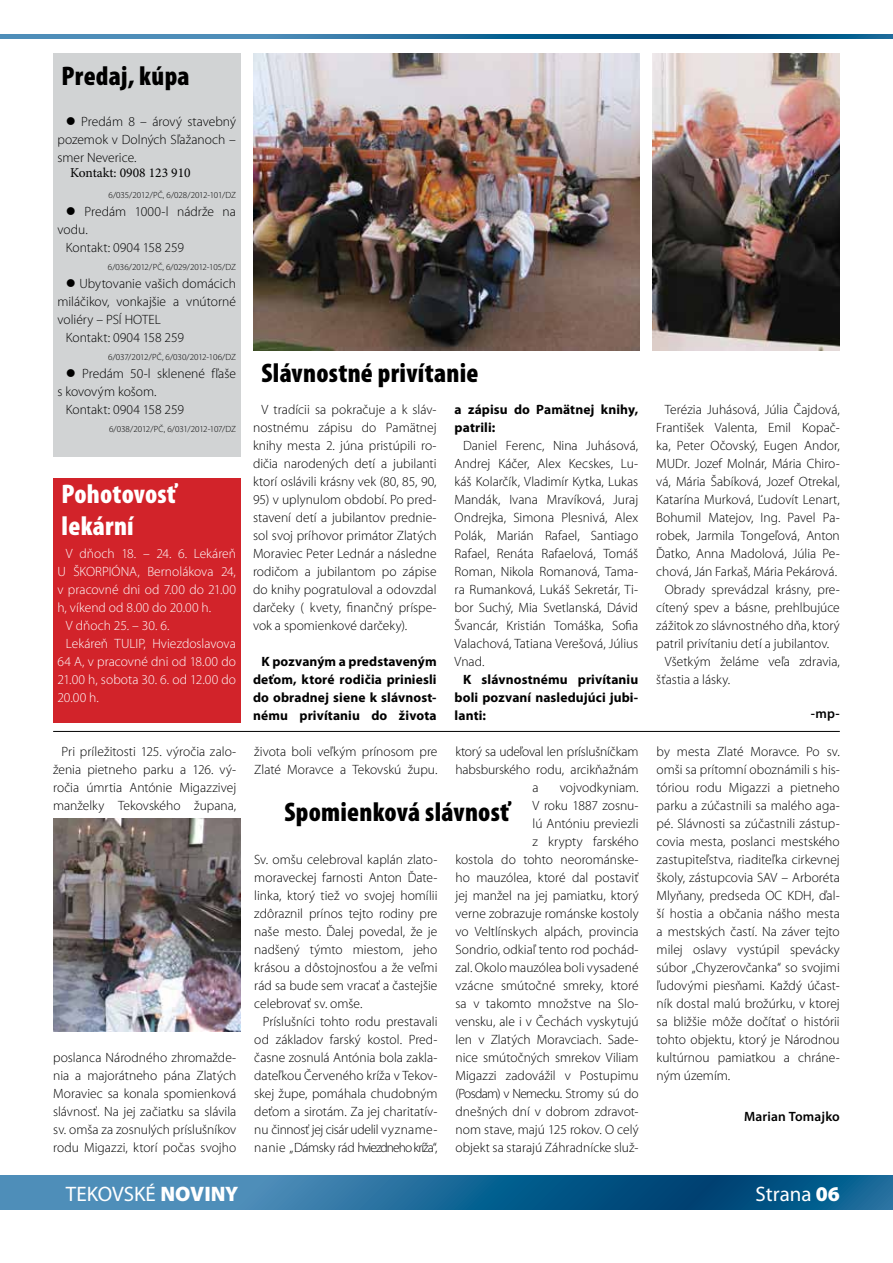
<style>
.page{position:relative;width:893px;height:1263px;background:#fff}
.page>*{position:absolute;margin:0;border:0;box-sizing:border-box;transform-origin:0 0}
.t1{font:900 condensed 27px "Mini Pro";letter-spacing:.01em;color:#000}
.t2{font:900 condensed 27px/32.4px "Mini Pro";letter-spacing:.01em;color:#fff}
.t3{font:21px "Mini Pro";color:#fff}
.t4{font:300 13.5px/18px "Mini Pro";color:#000;text-align:justify}
.t5{font:300 13.5px "Mini Pro";letter-spacing:.005em;color:#fff}
.t6{font:700 13.5px/18px "Mini Pro";letter-spacing:.01em;color:#000;text-align:justify}
.t7{font:13.5px "Minion Pro";color:#000}
.t8{font:600 13.5px "Mini Pro";letter-spacing:.01em;color:#000}
.t9{font:300 9px "Mini Pro";letter-spacing:-.015em;color:#000}
.s1{font-weight:900}
</style>
<div class="page">
<svg style="left:0;top:1176px;width:893px;height:34px;background:#236d9b"></svg>
<svg style="left:0;top:34px;width:893px;height:4px;background:#246d9c"></svg>
<div style="left:53px;top:96px;width:187px;height:361px;background:#d1d3d4"></div>
<div style="left:53px;top:53px;width:187px;height:43px;background:#d1d3d4"></div>
<div style="left:53px;top:536px;width:187px;height:187px;background:#d2232a"></div>
<div style="left:53px;top:478px;width:187px;height:63px;background:#d2232a"></div>
<img style="left:253px;top:53px;width:387px;height:298px">
<img style="left:653px;top:53px;width:187px;height:298px">
<img style="left:53px;top:819px;width:187px;height:212px">
<hr style="left:53px;top:731px;width:787px;height:1px;background:#000">
<h1 class="t1" style="left:62px;top:61px;width:130px">Predaj, kúpa</h1>
<p class="t4" style="left:57px;top:113px;width:180px;text-indent:9px">● Predám 8 – árový stavebný pozemok v Dolných Sľažanoch – smer Neverice.</p>
<p class="t7" style="left:70px;top:164px;width:122px">Kontakt: 0908 123 910</p>
<p class="t9" style="left:109px;top:190px;width:129px">6/035/2012/PČ, 6/028/2012-101/DZ</p>
<p class="t4" style="left:66px;top:203px;width:172px">● Predám 1000-l nádrže na</p>
<p class="t4" style="left:57px;top:221px;width:32px">vodu.</p>
<p class="t4" style="left:66px;top:239px;width:120px">Kontakt: 0904 158 259</p>
<p class="t9" style="left:108px;top:262px;width:130px">6/036/2012/PČ, 6/029/2012-105/DZ</p>
<p class="t4" style="left:66px;top:275px;width:172px">● Ubytovanie vašich domácich</p>
<p class="t4" style="left:57px;top:293px;width:180px">miláčikov, vonkajšie a vnútorné</p>
<p class="t4" style="left:57px;top:311px;width:105px">voliéry – PSÍ HOTEL</p>
<p class="t4" style="left:66px;top:329px;width:120px">Kontakt: 0904 158 259</p>
<p class="t9" style="left:108px;top:352px;width:129px">6/037/2012/PČ, 6/030/2012-106/DZ</p>
<p class="t4" style="left:66px;top:365px;width:172px">● Predám 50-l sklenené fľaše</p>
<p class="t4" style="left:57px;top:383px;width:101px">s kovovým košom.</p>
<p class="t4" style="left:66px;top:401px;width:120px">Kontakt: 0904 158 259</p>
<p class="t9" style="left:109px;top:424px;width:128px">6/038/2012/PČ, 6/031/2012-107/DZ</p>
<h1 class="t2" style="left:62px;top:478px;width:116px">Pohotovosť lekární</h1>
<p class="t5" style="left:66px;top:546px;width:172px">V dňoch 18. – 24. 6. Lekáreň</p>
<p class="t5" style="left:57px;top:564px;width:180px">U ŠKORPIÓNA, Bernolákova 24,</p>
<p class="t5" style="left:57px;top:582px;width:180px">v pracovné dni od 7.00 do 21.00</p>
<p class="t5" style="left:57px;top:600px;width:155px">h, víkend od 8.00 do 20.00 h.</p>
<p class="t5" style="left:66px;top:618px;width:105px">V dňoch 25. – 30. 6.</p>
<p class="t5" style="left:66px;top:636px;width:172px">Lekáreň TULIP, Hviezdoslavova</p>
<p class="t5" style="left:57px;top:654px;width:180px">64 A, v pracovné dni od 18.00 do</p>
<p class="t5" style="left:57px;top:672px;width:180px">21.00 h, sobota 30. 6. od 12.00 do</p>
<p class="t5" style="left:57px;top:690px;width:43px">20.00 h.</p>
<p class="t4" style="left:53px;top:743px;width:185px;text-indent:9px">Pri príležitosti 125. výročia zalo&shy;ženia pietneho parku a 126. vý&shy;ročia úmrtia Antónie Migazzivej manželky Tekovského župana,</p>
<p class="t4" style="left:53px;top:1049px;width:185px">poslanca Národného zhromažde&shy;nia a majorátneho pána Zlatých Moraviec sa konala spomienková slávnosť. Na jej začiatku sa slávila sv. omša za zosnulých príslušníkov rodu Migazzi, ktorí počas svojho</p>
<h1 class="t1" style="left:261px;top:358px;width:218px">Slávnostné privítanie</h1>
<p class="t4" style="left:253px;top:401px;width:185px;text-indent:9px">V tradícii sa pokračuje a k sláv&shy;nostnému zápisu do Pamätnej knihy mesta 2. júna pristúpili ro&shy;dičia narodených detí a jubilanti ktorí oslávili krásny vek (80, 85, 90,</p>
<p class="t4" style="left:253px;top:491px;width:185px">95) v uplynulom období. Po pred&shy;stavení detí a jubilantov prednie&shy;sol svoj príhovor primátor Zlatých Moraviec Peter Lednár a následne rodičom a jubilantom po zápise do knihy pogratuloval a odovzdal darčeky ( kvety, finančný príspe&shy;vok a spomienkové darčeky).</p>
<p class="t6" style="left:253px;top:653px;width:185px;text-indent:9px">K pozvaným a predstaveným deťom, ktoré rodičia priniesli do obradnej siene k slávnost&shy;nému privítaniu do života</p>
<p class="t6" style="left:455px;top:401px;width:185px">a zápisu do Pamätnej knihy, patrili:</p>
<p class="t4" style="left:455px;top:437px;width:185px;text-indent:9px">Daniel Ferenc, Nina Juhásová, Andrej Káčer, Alex Kecskes, Lu&shy;káš Kolarčík, Vladimír Kytka, Lukas Mandák, Ivana Mravíková, Juraj Ondrejka, Simona Plesnivá, Alex Polák, Marián Rafael, Santiago Rafael, Renáta Rafaelová, Tomáš Roman, Nikola Romanová, Tama&shy;ra Rumanková, Lukáš Sekretár, Ti&shy;bor Suchý, Mia Svetlanská, Dávid Švancár, Kristián Tomáška, Sofia Valachová, Tatiana Verešová, Július Vnad.</p>
<p class="t6" style="left:455px;top:670px;width:185px;text-indent:8px">K slávnostnému privítaniu boli pozvaní nasledujúci jubi&shy;lanti:</p>
<p class="t4" style="left:455px;top:743px;width:185px">ktorý sa udeľoval len príslušníčkam</p>
<p class="t4" style="left:455px;top:761px;width:185px">habsburského rodu, arcikňažnám</p>
<p class="t4" style="left:533px;top:779px;width:8px">a</p>
<p class="t4" style="left:254px;top:743px;width:185px">života boli veľkým prínosom pre<br>Zlaté Moravce a Tekovskú župu.</p>
<p class="t4" style="left:455px;top:779px;width:185px;text-align:right">vojvodkyniam.<br>V roku 1887 zosnu-<br>lú Antóniu previezli<br>z krypty farského<br>kostola do tohto neorománske&shy;ho mauzólea, ktoré dal postaviť jej manžel na jej pamiatku, ktorý verne zobrazuje románske kostoly vo Veltlínskych alpách, provincia<br>Sondrio, odkiaľ tento rod pochád&shy;zal. Okolo mauzólea boli vysadené vzácne smútočné smreky, ktoré sa v takomto množstve na Slo&shy;vensku, ale i v Čechách vyskytujú len v Zlatých Moravciach. Sade&shy;nice smútočných smrekov Viliam<br>Migazzi zadovážil v Postupimu (Posdam) v Nemecku. Stromy sú do dnešných dní v dobrom zdravot&shy;nom stave, majú 125 rokov. O celý objekt sa starajú Záhradnícke služ-</p>
<h1 class="t1" style="left:285px;top:797px;width:226px">Spomienková slávnosť</h1>
<p class="t4" style="left:254px;top:851px;width:185px">Sv. omšu celebroval kaplán zlato&shy;moraveckej farnosti Anton Ďate&shy;linka, ktorý tiež vo svojej homílii zdôraznil prínos tejto rodiny pre naše mesto. Ďalej povedal, že je nadšený týmto miestom, jeho krásou a dôstojnosťou a že veľmi rád sa bude sem vracať a častejšie celebrovať sv. omše.</p>
<p class="t4" style="left:254px;top:1013px;width:185px;text-indent:9px">Príslušníci tohto rodu prestavali od základov farský kostol. Pred&shy;časne zosnulá Antónia bola zakla&shy;dateľkou Červeného kríža v Tekov&shy;skej župe, pomáhala chudobným deťom a sirotám. Za jej charitatív&shy;nu činnosť jej cisár udelil vyzname&shy;nanie „Dámsky rád hviezdneho kríža“,</p>
<p class="t4" style="left:665px;top:401px;width:177px">Terézia Juhásová, Júlia Čajdová,</p>
<p class="t4" style="left:656px;top:419px;width:185px">František Valenta, Emil Kopač-</p>
<p class="t4" style="left:656px;top:437px;width:185px">ka, Peter Očovský, Eugen Andor,</p>
<p class="t4" style="left:656px;top:455px;width:185px">MUDr. Jozef Molnár, Mária Chiro-</p>
<p class="t4" style="left:656px;top:473px;width:185px">vá, Mária Šabíková, Jozef Otrekal,</p>
<p class="t4" style="left:656px;top:491px;width:185px">Katarína Murková, Ľudovít Lenart,</p>
<p class="t4" style="left:656px;top:509px;width:185px">Bohumil Matejov, Ing. Pavel Pa-</p>
<p class="t4" style="left:656px;top:527px;width:185px">robek, Jarmila Tongeľová, Anton</p>
<p class="t4" style="left:656px;top:545px;width:185px">Ďatko, Anna Madolová, Júlia Pe-</p>
<p class="t4" style="left:656px;top:563px;width:182px">chová, Ján Farkaš, Mária Pekárová.</p>
<p class="t4" style="left:665px;top:581px;width:177px">Obrady sprevádzal krásny, pre-</p>
<p class="t4" style="left:656px;top:599px;width:185px">cítený spev a básne, prehlbujúce</p>
<p class="t4" style="left:656px;top:617px;width:185px">zážitok zo slávnostného dňa, ktorý</p>
<p class="t4" style="left:656px;top:635px;width:174px">patril privítaniu detí a jubilantov.</p>
<p class="t4" style="left:665px;top:653px;width:177px">Všetkým želáme veľa zdravia,</p>
<p class="t4" style="left:656px;top:671px;width:75px">šťastia a lásky.</p>
<p class="t8" style="left:811px;top:706px;width:30px">-mp-</p>
<p class="t4" style="left:657px;top:743px;width:185px">by mesta Zlaté Moravce. Po sv. omši sa prítomní oboznámili s his&shy;tóriou rodu Migazzi a pietneho parku a zúčastnili sa malého aga&shy;pé. Slávnosti sa zúčastnili zástup&shy;covia mesta, poslanci mestského zastupiteľstva, riaditeľka cirkevnej školy, zástupcovia SAV – Arboréta Mlyňany, predseda OC KDH, ďal&shy;ší hostia a občania nášho mesta a mestských častí. Na záver tejto milej oslavy vystúpil spevácky súbor „Chyzerovčanka“ so svojimi ľudovými piesňami. Každý účast&shy;ník dostal malú brožúrku, v ktorej sa bližšie môže dočítať o histórii tohto objektu, ktorý je Národnou kultúrnou pamiatkou a chráne&shy;ným územím.</p>
<p class="t8" style="left:744px;top:1109px;width:97px">Marian Tomajko</p>
<h2 class="t3" style="left:66px;top:1182px;width:174px">TEKOVSKÉ <span class="s1">NOVINY</span></h2>
<h2 class="t3" style="left:756px;top:1182px;width:86px">Strana <span class="s1">06</span></h2>
</div>
